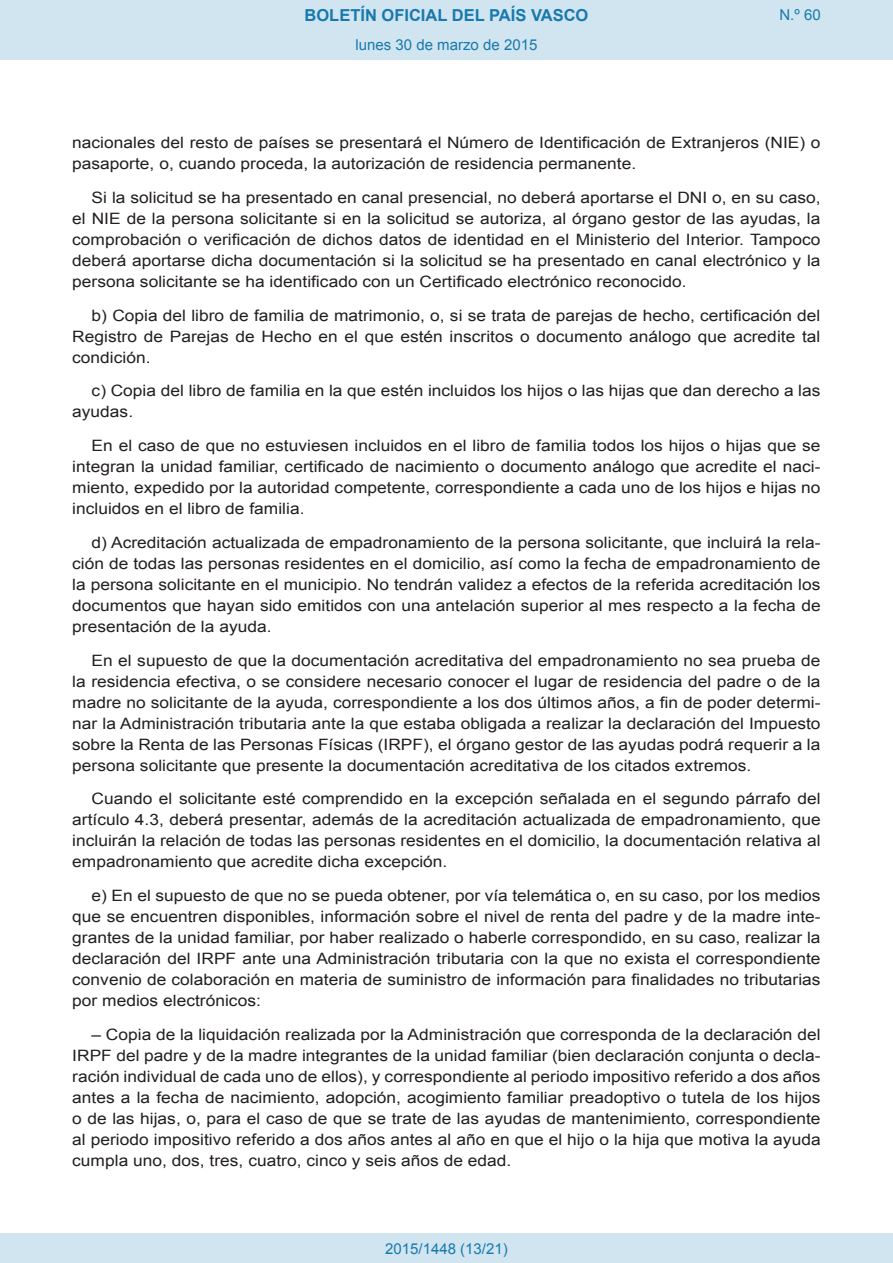
<style>
.page{position:relative;width:893px;height:1263px;background:#fff}
.page>*{position:absolute;margin:0;border:0;box-sizing:border-box;transform-origin:0 0}
.t1{font:700 16.5px "Arial";color:#1879ad}
.BOPVDetalle{font:15.6px/21px "Arial";color:#231f20;text-align:justify;scale:1.11 1}
.Paginacion_Centro{font:15px "Arial";color:#1879ad}
</style>
<div class="page">
<div style="left:0;top:0;width:893px;height:60px;background:#d0e5f0"></div>
<div style="left:0;top:1233px;width:893px;height:30px;background:#d0e5f0"></div>
<p class="t1" style="left:305px;top:4px;width:285px">BOLETÍN OFICIAL DEL PAÍS VASCO</p>
<p class="Paginacion_Centro" style="left:356px;top:35px;width:183px">lunes 30 de marzo de 2015</p>
<p class="Paginacion_Centro" style="left:779px;top:5px;width:43px">N.º 60</p>
<p class="BOPVDetalle" style="left:72px;top:132px;width:675px">nacionales del resto de países se presentará el Número de Identificación de Extranjeros (NIE) o pasaporte, o, cuando proceda, la autorización de residencia permanente.</p>
<p class="BOPVDetalle" style="left:72px;top:187px;width:676px;text-indent:19px">Si la solicitud se ha presentado en canal presencial, no deberá aportarse el DNI o, en su caso, el NIE de la persona solicitante si en la solicitud se autoriza, al órgano gestor de las ayudas, la comprobación o verificación de dichos datos de identidad en el Ministerio del Interior. Tampoco deberá aportarse dicha documentación si la solicitud se ha presentado en canal electrónico y la persona solicitante se ha identificado con un Certificado electrónico reconocido.</p>
<p class="BOPVDetalle" style="left:72px;top:305px;width:676px;text-indent:19px">b) Copia del libro de familia de matrimonio, o, si se trata de parejas de hecho, certificación del Registro de Parejas de Hecho en el que estén inscritos o documento análogo que acredite tal condición.</p>
<p class="BOPVDetalle" style="left:72px;top:381px;width:676px;text-indent:19px">c) Copia del libro de familia en la que estén incluidos los hijos o las hijas que dan derecho a las ayudas.</p>
<p class="BOPVDetalle" style="left:72px;top:435px;width:676px;text-indent:19px">En el caso de que no estuviesen incluidos en el libro de familia todos los hijos o hijas que se integran la unidad familiar, certificado de nacimiento o documento análogo que acredite el naci&shy;miento, expedido por la autoridad competente, correspondiente a cada uno de los hijos e hijas no incluidos en el libro de familia.</p>
<p class="BOPVDetalle" style="left:72px;top:532px;width:676px;text-indent:19px">d) Acreditación actualizada de empadronamiento de la persona solicitante, que incluirá la rela&shy;ción de todas las personas residentes en el domicilio, así como la fecha de empadronamiento de la persona solicitante en el municipio. No tendrán validez a efectos de la referida acreditación los documentos que hayan sido emitidos con una antelación superior al mes respecto a la fecha de presentación de la ayuda.</p>
<p class="BOPVDetalle" style="left:72px;top:650px;width:676px;text-indent:19px">En el supuesto de que la documentación acreditativa del empadronamiento no sea prueba de la residencia efectiva, o se considere necesario conocer el lugar de residencia del padre o de la madre no solicitante de la ayuda, correspondiente a los dos últimos años, a fin de poder determi&shy;nar la Administración tributaria ante la que estaba obligada a realizar la declaración del Impuesto sobre la Renta de las Personas Físicas (IRPF), el órgano gestor de las ayudas podrá requerir a la persona solicitante que presente la documentación acreditativa de los citados extremos.</p>
<p class="BOPVDetalle" style="left:72px;top:789px;width:676px;text-indent:19px">Cuando el solicitante esté comprendido en la excepción señalada en el segundo párrafo del artículo 4.3, deberá presentar, además de la acreditación actualizada de empadronamiento, que incluirán la relación de todas las personas residentes en el domicilio, la documentación relativa al empadronamiento que acredite dicha excepción.</p>
<p class="BOPVDetalle" style="left:72px;top:885px;width:676px;text-indent:19px">e) En el supuesto de que no se pueda obtener, por vía telemática o, en su caso, por los medios que se encuentren disponibles, información sobre el nivel de renta del padre y de la madre inte&shy;grantes de la unidad familiar, por haber realizado o haberle correspondido, en su caso, realizar la declaración del IRPF ante una Administración tributaria con la que no exista el correspondiente convenio de colaboración en materia de suministro de información para finalidades no tributarias por medios electrónicos:</p>
<p class="BOPVDetalle" style="left:72px;top:1024px;width:676px;text-indent:19px">– Copia de la liquidación realizada por la Administración que corresponda de la declaración del IRPF del padre y de la madre integrantes de la unidad familiar (bien declaración conjunta o decla&shy;ración individual de cada uno de ellos), y correspondiente al periodo impositivo referido a dos años antes a la fecha de nacimiento, adopción, acogimiento familiar preadoptivo o tutela de los hijos o de las hijas, o, para el caso de que se trate de las ayudas de mantenimiento, correspondiente al periodo impositivo referido a dos años antes al año en que el hijo o la hija que motiva la ayuda cumpla uno, dos, tres, cuatro, cinco y seis años de edad.</p>
<p class="Paginacion_Centro" style="left:385px;top:1238px;width:124px">2015/1448 (13/21)</p>
</div>
